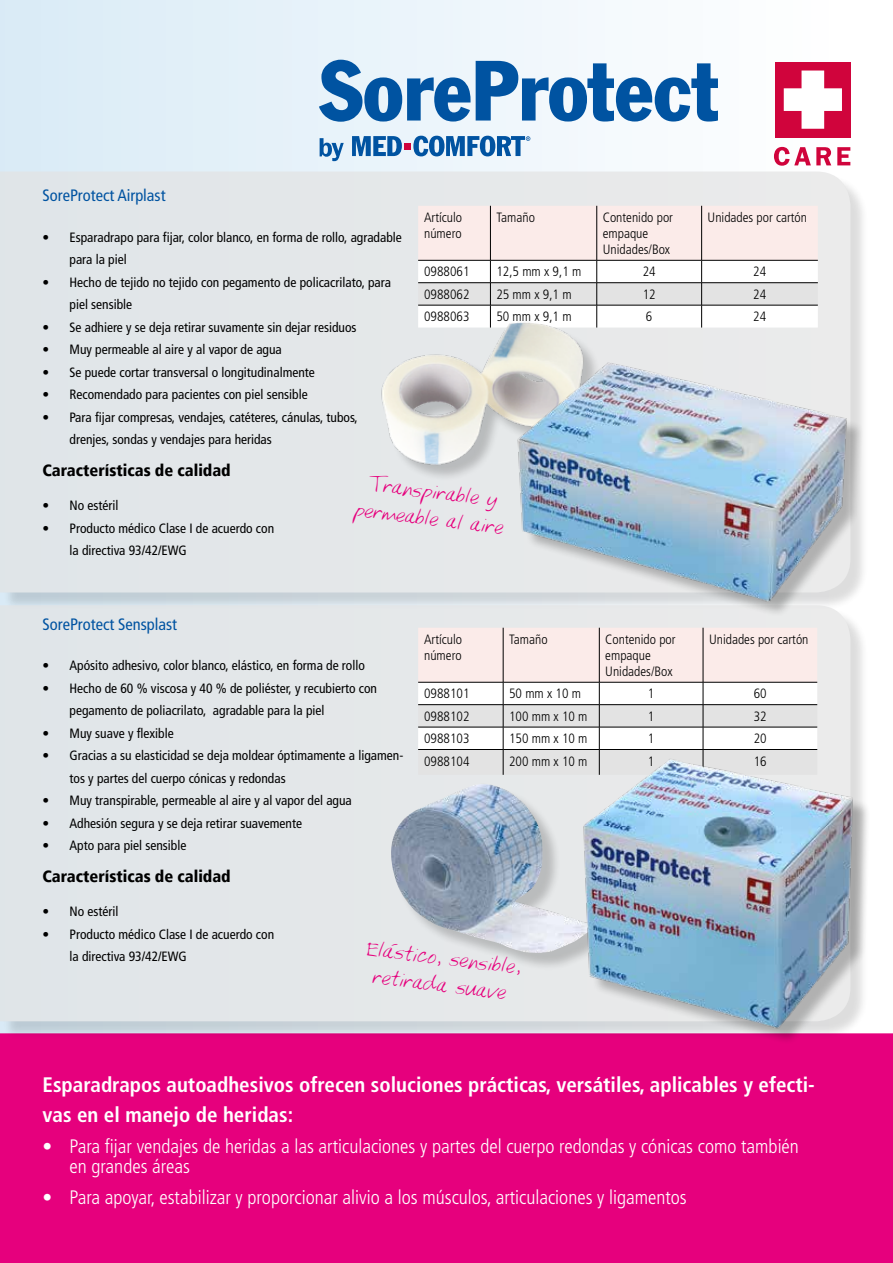
<style>
.page{position:relative;width:893px;height:1263px;background:#fff}
.page>*{position:absolute;margin:0;border:0;box-sizing:border-box;transform-origin:0 0}
.t1{font:22.5px/27px "Kyles Hand";color:#e6007d;text-align:center}
.t2{font:700 condensed 21px/30px "Frutiger LT Pro";color:#fff}
.t3{font:300 condensed 19.5px/19.5px "Frutiger LT Pro";color:#fff}
.t4{font:900 condensed 16.5px "Frutiger LT";color:#000}
.t5{font:condensed 16.5px "Frutiger LT";color:#0053a1}
.t6{font:condensed 13.5px/22.5px "Frutiger LT";color:#000}
.t7{font:300 condensed 13.5px/16.2px "Frutiger LT Pro";color:#000}
</style>
<div class="page">
<div style="left:0;top:0;width:893px;height:1263px;background:linear-gradient(to right,#d9ebf7,#fff)"></div>
<svg style="left:320px;top:138px;width:24px;height:23px"></svg>
<svg style="left:352px;top:136px;width:50px;height:20px"></svg>
<svg style="left:413px;top:136px;width:117px;height:20px;background:#6095c5"></svg>
<div style="left:404px;top:143px;width:7px;height:6px;background:#d0043c"></div>
<svg style="left:319px;top:60px;width:399px;height:62px"></svg>
<svg style="left:774px;top:147px;width:57px;height:19px"></svg>
<svg style="left:837px;top:147px;width:13px;height:18px"></svg>
<div style="left:775px;top:62px;width:75px;height:76px;background:#d0043c"></div>
<svg style="left:784px;top:71px;width:58px;height:58px"></svg>
<div style="left:2px;top:174px;width:867px;height:437px;background:#000;opacity:.2"></div>
<div style="left:0;top:171px;width:850px;height:421px;background:#e3e7e9"></div>
<div style="left:0;top:1033px;width:893px;height:230px;background:#e6007d"></div>
<svg style="left:418px;top:206px;width:400px;height:122px"></svg>
<img style="left:372px;top:298px;width:228px;height:214px">
<div style="left:2px;top:607px;width:867px;height:433px;background:#000;opacity:.2"></div>
<div style="left:0;top:605px;width:850px;height:416px;background:#e3e6e9"></div>
<svg style="left:418px;top:628px;width:399px;height:147px"></svg>
<div style="left:521px;top:365px;width:343px;height:253px;background:#000;opacity:.25"></div>
<img style="left:500px;top:348px;width:361px;height:263px">
<div style="left:393px;top:786px;width:224px;height:185px;background:#000;opacity:.2"></div>
<img style="left:390px;top:784px;width:177px;height:169px">
<div style="left:586px;top:762px;width:285px;height:283px;background:#000;opacity:.25"></div>
<img style="left:567px;top:748px;width:302px;height:288px">
<p class="t5" style="left:43px;top:186px;width:125px">SoreProtect Airplast</p>
<p class="t6" style="left:70px;top:226px;width:334px;text-indent:-27px">• Esparadrapo para fijar, color blanco, en forma de rollo, agradable para la piel</p>
<p class="t6" style="left:70px;top:271px;width:323px;text-indent:-27px">• Hecho de tejido no tejido con pegamento de policacrilato, para piel sensible</p>
<p class="t6" style="left:43px;top:316px;width:316px">• Se adhiere y se deja retirar suvamente sin dejar residuos</p>
<p class="t6" style="left:43px;top:338px;width:241px">• Muy permeable al aire y al vapor de agua</p>
<p class="t6" style="left:43px;top:361px;width:274px">• Se puede cortar transversal o longitudinalmente</p>
<p class="t6" style="left:43px;top:383px;width:267px">• Recomendado para pacientes con piel sensible</p>
<p class="t6" style="left:70px;top:406px;width:290px;text-indent:-27px">• Para fijar compresas, vendajes, catéteres, cánulas, tubos, drenjes, sondas y vendajes para heridas</p>
<p class="t4" style="left:43px;top:460px;width:190px">Características de calidad</p>
<p class="t6" style="left:43px;top:494px;width:77px">• No estéril</p>
<p class="t6" style="left:70px;top:517px;width:206px;text-indent:-27px">• Producto médico Clase I de acuerdo con la directiva 93/42/EWG</p>
<p class="t7" style="left:424px;top:209px;width:40px">Artículo número</p>
<p class="t7" style="left:496px;top:209px;width:40px">Tamaño</p>
<p class="t7" style="left:603px;top:209px;width:72px">Contenido por empaque<br>Unidades/Box</p>
<p class="t7" style="left:708px;top:209px;width:101px">Unidades por cartón</p>
<p class="t7" style="left:424px;top:264px;width:47px">0988061</p>
<p class="t7" style="left:496px;top:264px;width:86px">12,5 mm x 9,1 m</p>
<p class="t7" style="left:643px;top:264px;width:14px">24</p>
<p class="t7" style="left:753px;top:264px;width:14px">24</p>
<p class="t7" style="left:424px;top:286px;width:47px">0988062</p>
<p class="t7" style="left:496px;top:286px;width:77px">25 mm x 9,1 m</p>
<p class="t7" style="left:643px;top:286px;width:14px">12</p>
<p class="t7" style="left:753px;top:286px;width:14px">24</p>
<p class="t7" style="left:424px;top:309px;width:47px">0988063</p>
<p class="t7" style="left:496px;top:309px;width:77px">50 mm x 9,1 m</p>
<p class="t7" style="left:646px;top:309px;width:8px">6</p>
<p class="t7" style="left:753px;top:309px;width:14px">24</p>
<h1 class="t1" style="left:359px;top:469px;width:152px;rotate:7deg">Transpirable y permeable al aire</h1>
<p class="t5" style="left:43px;top:614px;width:136px">SoreProtect Sensplast</p>
<p class="t6" style="left:43px;top:654px;width:324px">• Apósito adhesivo, color blanco, elástico, en forma de rollo</p>
<p class="t6" style="left:70px;top:677px;width:309px;text-indent:-27px">• Hecho de 60 % viscosa y 40 % de poliéster, y recubierto con pegamento de poliacrilato, agradable para la piel</p>
<p class="t6" style="left:43px;top:722px;width:133px">• Muy suave y flexible</p>
<p class="t6" style="left:70px;top:745px;width:335px;text-indent:-27px">• Gracias a su elasticidad se deja moldear óptimamente a ligamen&shy;tos y partes del cuerpo cónicas y redondas</p>
<p class="t6" style="left:43px;top:790px;width:311px">• Muy transpirable, permeable al aire y al vapor del agua</p>
<p class="t6" style="left:43px;top:812px;width:261px">• Adhesión segura y se deja retirar suavemente</p>
<p class="t6" style="left:43px;top:835px;width:145px">• Apto para piel sensible</p>
<p class="t4" style="left:43px;top:866px;width:190px">Características de calidad</p>
<p class="t6" style="left:43px;top:900px;width:77px">• No estéril</p>
<p class="t6" style="left:70px;top:923px;width:206px;text-indent:-27px">• Producto médico Clase I de acuerdo con la directiva 93/42/EWG</p>
<p class="t7" style="left:424px;top:631px;width:40px">Artículo número</p>
<p class="t7" style="left:509px;top:631px;width:40px">Tamaño</p>
<p class="t7" style="left:605px;top:631px;width:72px">Contenido por empaque<br>Unidades/Box</p>
<p class="t7" style="left:709px;top:631px;width:101px">Unidades por cartón</p>
<p class="t7" style="left:424px;top:686px;width:47px">0988101</p>
<p class="t7" style="left:509px;top:686px;width:73px">50 mm x 10 m</p>
<p class="t7" style="left:648px;top:686px;width:8px">1</p>
<p class="t7" style="left:754px;top:686px;width:14px">60</p>
<p class="t7" style="left:424px;top:708px;width:47px">0988102</p>
<p class="t7" style="left:509px;top:708px;width:80px">100 mm x 10 m</p>
<p class="t7" style="left:648px;top:708px;width:8px">1</p>
<p class="t7" style="left:754px;top:708px;width:14px">32</p>
<p class="t7" style="left:424px;top:730px;width:47px">0988103</p>
<p class="t7" style="left:509px;top:730px;width:80px">150 mm x 10 m</p>
<p class="t7" style="left:648px;top:730px;width:8px">1</p>
<p class="t7" style="left:754px;top:730px;width:14px">20</p>
<p class="t7" style="left:424px;top:753px;width:47px">0988104</p>
<p class="t7" style="left:509px;top:753px;width:80px">200 mm x 10 m</p>
<p class="t7" style="left:648px;top:753px;width:8px">1</p>
<p class="t7" style="left:754px;top:753px;width:14px">16</p>
<h1 class="t1" style="left:367px;top:935px;width:157px;rotate:7deg">Elástico, sensible, retirada suave</h1>
<h2 class="t2" style="left:43px;top:1069px;width:774px">Esparadrapos autoadhesivos ofrecen soluciones prácticas, versátiles, aplicables y efecti&shy;vas en el manejo de heridas:</h2>
<h3 class="t3" style="left:70px;top:1137px;width:731px;text-indent:-27px">• Para fijar vendajes de heridas a las articulaciones y partes del cuerpo redondas y cónicas como también en grandes áreas</h3>
<h3 class="t3" style="left:43px;top:1188px;width:646px">• Para apoyar, estabilizar y proporcionar alivio a los músculos, articulaciones y ligamentos</h3>
</div>
